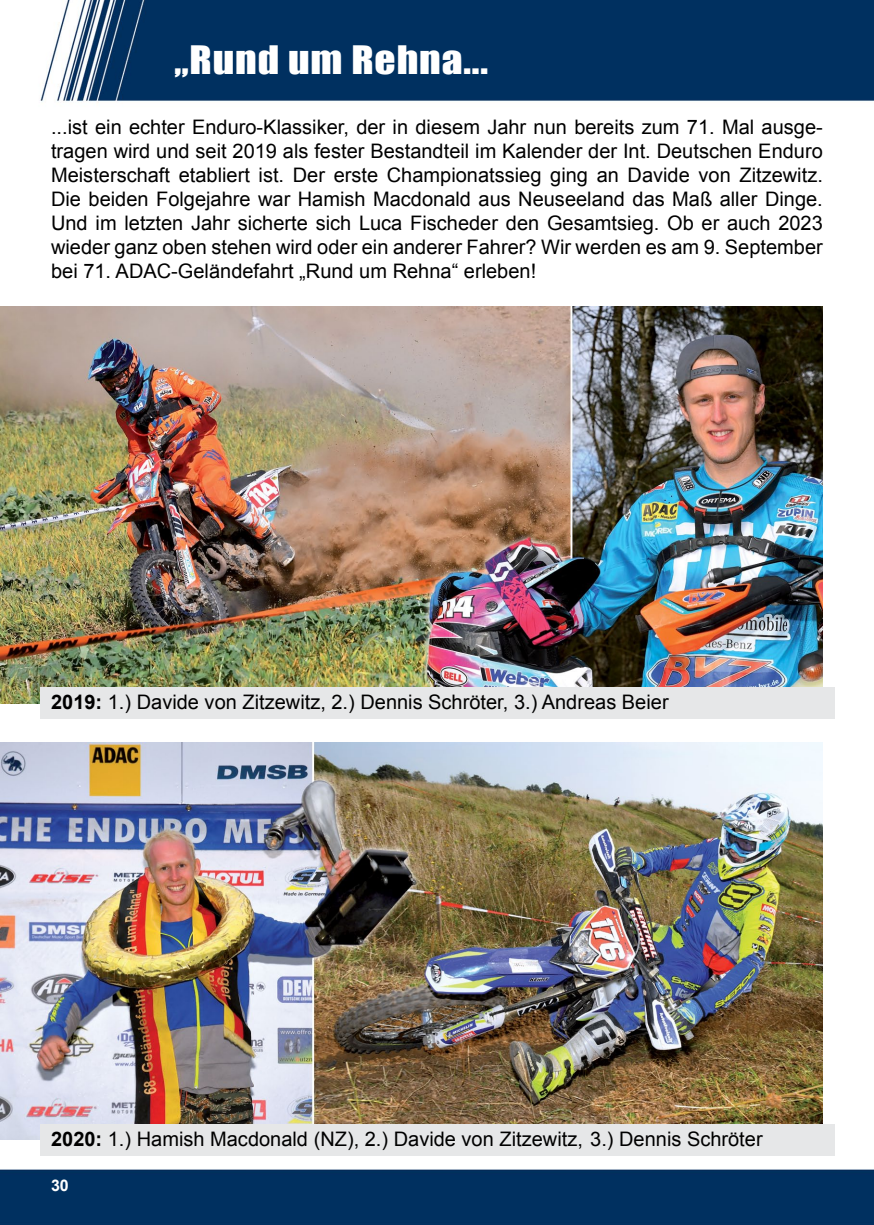
<style>
.page{position:relative;width:874px;height:1225px;background:#fff}
.page>*{position:absolute;margin:0;border:0;box-sizing:border-box;transform-origin:0 0}
.t1{font:36px "Impact";letter-spacing:.02em;color:#fff;scale:1.15 1}
.t2{font:20px/24px "Arial";color:#000;text-align:justify}
.t3{font:700 16px "Arial";color:#fff}
.s1{font-weight:700}
</style>
<div class="page">
<img style="left:0;top:0;width:873px;height:1225px">
<img style="left:0;top:306px;width:822px;height:397px">
<img style="left:0;top:743px;width:822px;height:397px">
<div style="left:40px;top:687px;width:793px;height:32px;background:#e6e7e8"></div>
<div style="left:40px;top:1124px;width:793px;height:31px;background:#e6e7e8"></div>
<h1 class="t1" style="left:174px;top:32px;width:274px">„Rund um Rehna...</h1>
<p class="t2" style="left:51px;top:115px;width:773px">...ist ein echter Enduro-Klassiker, der in diesem Jahr nun bereits zum 71. Mal ausge&shy;tragen wird und seit 2019 als fester Bestandteil im Kalender der Int. Deutschen Enduro Meisterschaft etabliert ist. Der erste Championatssieg ging an Davide von Zitzewitz.<br>Die beiden Folgejahre war Hamish Macdonald aus Neuseeland das Maß aller Dinge.<br>Und im letzten Jahr sicherte sich Luca Fischeder den Gesamtsieg. Ob er auch 2023 wieder ganz oben stehen wird oder ein anderer Fahrer? Wir werden es am 9. September bei 71. ADAC-Geländefahrt „Rund um Rehna“ erleben!</p>
<p class="t2" style="left:51px;top:690px;width:618px"><span class="s1">2019:</span> 1.) Davide von Zitzewitz, 2.) Dennis Schröter, 3.) Andreas Beier</p>
<p class="t2" style="left:51px;top:1127px;width:712px"><span class="s1">2020:</span> 1.) Hamish Macdonald (NZ), 2.) Davide von Zitzewitz, 3.) Dennis Schröter</p>
<p class="t3" style="left:51px;top:1175px;width:19px">30</p>
</div>
